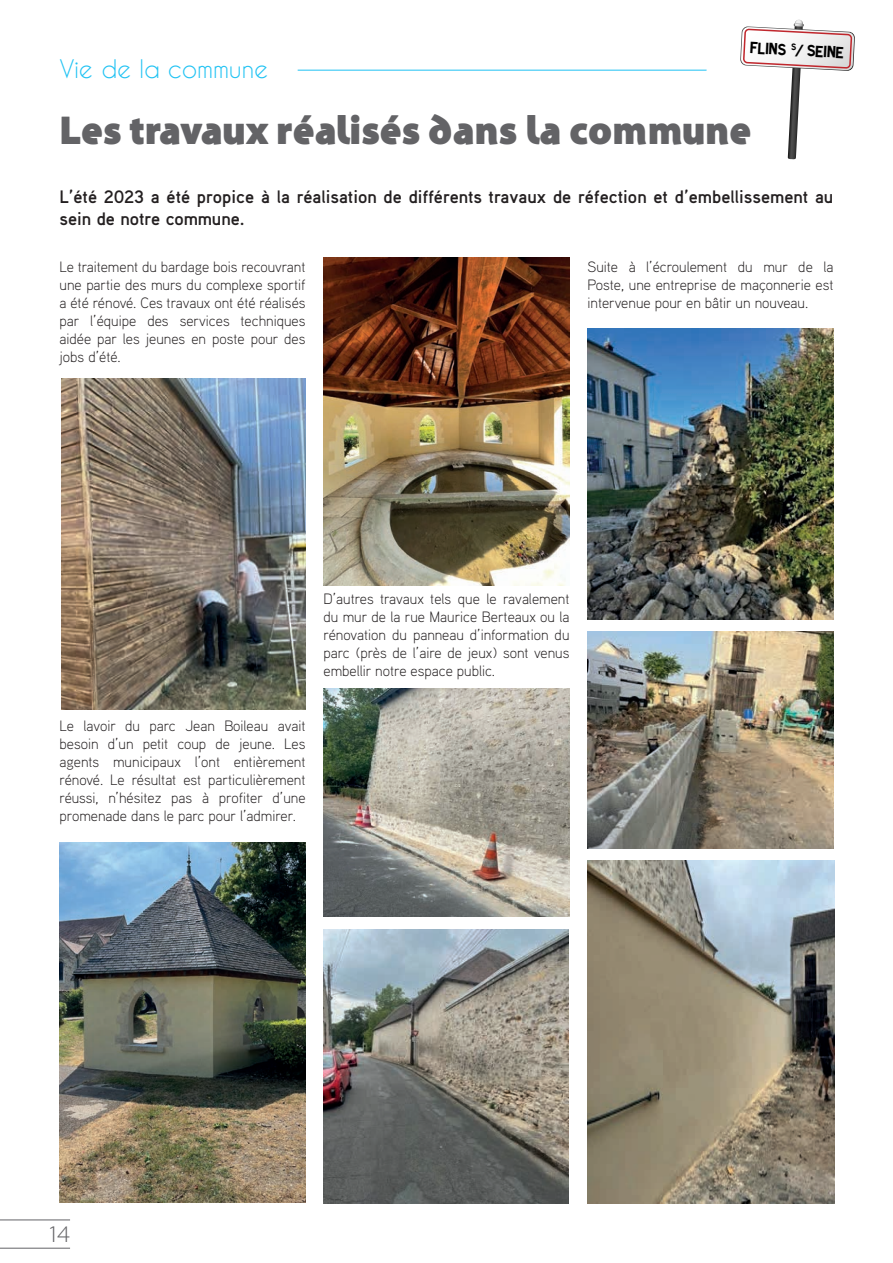
<style>
.page{position:relative;width:893px;height:1263px;background:#fff}
.page>*{position:absolute;margin:0;border:0;box-sizing:border-box;transform-origin:0 0}
.Titre_santana_blck_2{font:900 40.5px "Santana";color:#636366;scale:.94 1}
.Section{font:24px "Caviar Dreams";color:#1fc2f3}
.t1{font:24px "Santana";color:#636366}
.Corps_de_texte{font:700 18px/21.6px "Aaux Pro";color:#231f20}
.t2{font:15.9px "Caracteres L1";color:#000}
.Corps_de_texte-2{font:300 15px/18px "Aaux Pro";color:#231f20;text-align:justify}
</style>
<div class="page">
<hr style="left:298px;top:70px;width:535px;height:1px;background:#1fc2f3">
<svg style="left:702px;top:19px;width:153px;height:141px"></svg>
<img style="left:323px;top:257px;width:246px;height:328px">
<img style="left:60px;top:842px;width:245px;height:360px">
<img style="left:61px;top:378px;width:244px;height:331px">
<img style="left:587px;top:328px;width:246px;height:291px">
<img style="left:587px;top:631px;width:246px;height:217px">
<img style="left:587px;top:860px;width:247px;height:343px">
<img style="left:323px;top:929px;width:245px;height:274px">
<img style="left:323px;top:689px;width:246px;height:227px">
<hr style="left:0;top:1219px;width:70px;height:1px;background:#636366">
<hr style="left:0;top:1248px;width:70px;height:1px;background:#636366">
<p class="Section" style="left:60px;top:55px;width:210px">Vie de la commune</p>
<p class="t2" style="left:750px;top:39px;width:95px;rotate:3deg">FLINS <sup>S</sup>/ SEINE</p>
<p class="Titre_santana_blck_2" style="left:60px;top:109px;width:737px">Les travaux réalisés dans la commune</p>
<p class="Corps_de_texte" style="left:60px;top:185px;width:775px">L’été 2023 a été propice à la réalisation de différents travaux de réfection et d’embellissement au sein de notre commune.</p>
<p class="Corps_de_texte-2" style="left:60px;top:257px;width:247px">Le traitement du bardage bois recouvrant une partie des murs du complexe sportif a été rénové. Ces travaux ont été réalisés par l’équipe des services techniques aidée par les jeunes en poste pour des jobs d’été.</p>
<p class="Corps_de_texte-2" style="left:587px;top:257px;width:247px">Suite à l’écroulement du mur de la Poste, une entreprise de maçonnerie est intervenue pour en bâtir un nouveau.</p>
<p class="Corps_de_texte-2" style="left:60px;top:716px;width:247px">Le lavoir du parc Jean Boileau avait besoin d’un petit coup de jeune. Les agents municipaux l’ont entièrement rénové. Le résultat est particulièrement réussi, n’hésitez pas à profiter d’une promenade dans le parc pour l’admirer.</p>
<p class="Corps_de_texte-2" style="left:323px;top:589px;width:247px">D’autres travaux tels que le ravalement du mur de la rue Maurice Berteaux ou la rénovation du panneau d’information du parc (près de l’aire de jeux) sont venus embellir notre espace public.</p>
<p class="t1" style="left:47px;top:1222px;width:24px">14</p>
</div>
